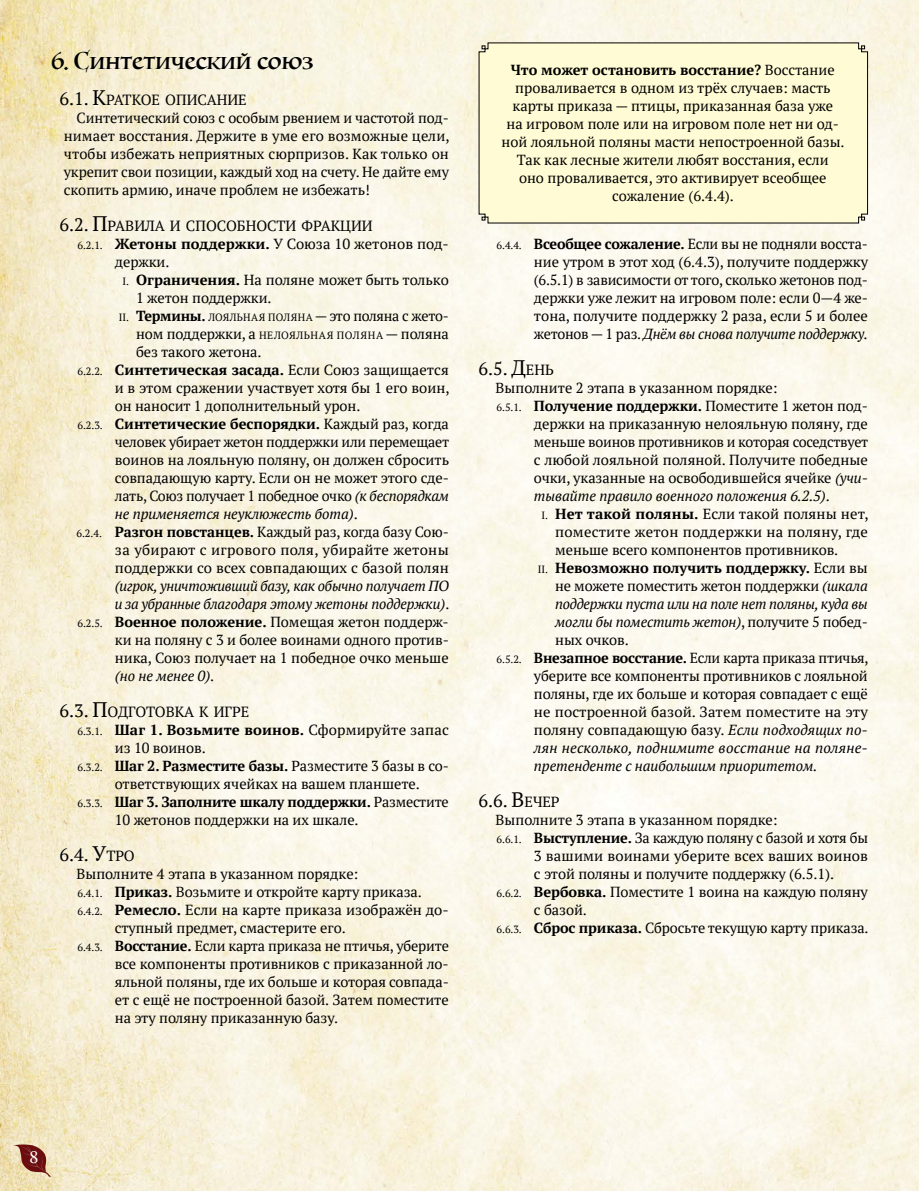
<style>
.page{position:relative;width:919px;height:1191px;background:#fff}
.page>*{position:absolute;margin:0;border:0;box-sizing:border-box;transform-origin:0 0}
.t1{font:24px "Luminari";color:#000}
.t2{font:18px "PT Serif";color:#000}
.t3{font:16.5px "Baskerville Ten Pro";color:#fff}
.t4{font:14.7px "PT Serif";color:#000}
.t5{font:14.55px/18px "PT Serif";letter-spacing:-.005em;color:#000;text-align:justify}
.t6{font:italic 14.55px "PT Serif";letter-spacing:-.005em;color:#000}
.t7{font:700 14.55px "PT Serif";letter-spacing:-.005em;color:#000}
.t8{font:14.55px "PT Serif";letter-spacing:.02em;color:#000}
.t9{font:14.55px "PT Serif";letter-spacing:.015em;color:#000}
.s1{font-size:18px}
.s2{font-size:21px}
.s3{font-size:10.5px}
.s4{font-weight:700}
.s5{font-weight:400;font-size:10.5px}
.s6{font-weight:400}
.s7{font-style:italic}
.s8{font-style:normal}
.s9{font-size:14.7px}
</style>
<div class="page">
<img style="left:0;top:0;width:918px;height:1191px">
<svg style="left:13px;top:1144px;width:38px;height:33px"></svg>
<div style="left:478px;top:42px;width:390px;height:182px;background:#fffcd5"></div>
<h1 class="t1" style="left:51px;top:40px;width:264px">6. Синтетический союз</h1>
<p class="t4" style="left:60px;top:90px;width:189px"><span class="s1">6.1.</span> <span class="s2">К</span>раткое описание</p>
<p class="t5" style="left:64px;top:109px;width:387px;text-indent:13px">Синтетический союз с особым рвением и частотой под&shy;нимает восстания. Держите в уме его возможные цели, чтобы избежать неприятных сюрпризов. Как только он укрепит свои позиции, каждый ход на счету. Не дайте ему скопить армию, иначе проблем не избежать!</p>
<p class="t4" style="left:60px;top:216px;width:315px"><span class="s1">6.2.</span> <span class="s2">П</span>равила и способности фракции</p>
<p class="t5" style="left:77px;top:235px;width:373px"><span class="s3">6.2.1.</span> <span class="s4">Жетоны поддержки.</span> У Союза 10 жетонов под-</p>
<p class="t5" style="left:115px;top:253px;width:56px">держки.</p>
<p class="t5" style="left:122px;top:271px;width:328px"><span class="s3">I.</span> <span class="s4">Ограничения.</span> На поляне может быть только</p>
<p class="t5" style="left:136px;top:289px;width:137px">1 жетон поддержки.</p>
<p class="t5" style="left:119px;top:307px;width:331px"><span class="s3">II.</span> <span class="s4">Термины.</span> <span class="s3">лояльная поляна</span> —это поляна с жето-</p>
<p class="t5" style="left:136px;top:325px;width:314px">ном поддержки, а <span class="s3">нелояльная поляна</span> — поляна</p>
<p class="t5" style="left:136px;top:343px;width:127px">без такого жетона.</p>
<p class="t7" style="left:77px;top:360px;width:373px"><span class="s5">6.2.2.</span> Синтетическая засада. <span class="s6">Если Союз защищается</span></p>
<p class="t5" style="left:115px;top:379px;width:336px">и в этом сражении участвует хотя бы 1 его воин,</p>
<p class="t5" style="left:115px;top:397px;width:247px">он наносит 1 дополнительный урон.</p>
<p class="t7" style="left:77px;top:414px;width:373px"><span class="s5">6.2.3.</span> Синтетические беспорядки. <span class="s6">Каждый раз, когда</span></p>
<p class="t5" style="left:115px;top:433px;width:336px">человек убирает жетон поддержки или перемещает</p>
<p class="t5" style="left:115px;top:451px;width:336px">воинов на лояльную поляну, он должен сбросить</p>
<p class="t5" style="left:115px;top:469px;width:335px">совпадающую карту. Если он не может этого сде-</p>
<p class="t5" style="left:115px;top:487px;width:335px">лать, Союз получает 1 победное очко <span class="s7">(к беспорядкам</span></p>
<p class="t6" style="left:115px;top:505px;width:244px">не применяется неуклюжесть бота)<span class="s8">.</span></p>
<p class="t5" style="left:76px;top:523px;width:372px"><span class="s3">6.2.4.</span> <span class="s4">Разгон повстанцев.</span> Каждый раз, когда базу Сою-</p>
<p class="t8" style="left:115px;top:540px;width:335px">за убирают с игрового поля, убирайте жетоны</p>
<p class="t5" style="left:115px;top:559px;width:335px">поддержки со всех совпадающих с базой полян</p>
<p class="t6" style="left:115px;top:577px;width:335px">(игрок, уничтоживший базу, как обычно получает ПО</p>
<p class="t6" style="left:115px;top:595px;width:336px">и за убранные благодаря этому жетоны поддержки)<span class="s8">.</span></p>
<p class="t5" style="left:77px;top:613px;width:373px"><span class="s3">6.2.5.</span> <span class="s4">Военное положение.</span> Помещая жетон поддерж-</p>
<p class="t5" style="left:115px;top:631px;width:335px">ки на поляну с 3 и более воинами одного против-</p>
<p class="t5" style="left:115px;top:649px;width:335px">ника, Союз получает на 1 победное очко меньше</p>
<p class="t6" style="left:115px;top:667px;width:101px">(но не менее 0)<span class="s8">.</span></p>
<p class="t4" style="left:60px;top:702px;width:191px"><span class="s1">6.3.</span> <span class="s2">П</span>одготовка к игре</p>
<p class="t7" style="left:77px;top:720px;width:373px"><span class="s5">6.3.1.</span> Шаг 1. Возьмите воинов. <span class="s6">Сформируйте запас</span></p>
<p class="t5" style="left:115px;top:739px;width:92px">из 10 воинов.</p>
<p class="t7" style="left:77px;top:756px;width:373px"><span class="s5">6.3.2.</span> Шаг 2. Разместите базы. <span class="s6">Разместите 3 базы в со-</span></p>
<p class="t5" style="left:115px;top:775px;width:306px">ответствующих ячейках на вашем планшете.</p>
<p class="t7" style="left:77px;top:792px;width:373px"><span class="s5">6.3.3.</span> Шаг 3. Заполните шкалу поддержки. <span class="s6">Разместите</span></p>
<p class="t5" style="left:115px;top:811px;width:245px">10 жетонов поддержки на их шкале.</p>
<p class="t2" style="left:60px;top:843px;width:77px">6.4. <span class="s2">У</span><span class="s9">тро</span></p>
<p class="t5" style="left:77px;top:865px;width:283px">Выполните 4 этапа в указанном порядке:</p>
<p class="t5" style="left:77px;top:883px;width:346px"><span class="s3">6.4.1.</span> <span class="s4">Приказ.</span> Возьмите и откройте карту приказа.</p>
<p class="t5" style="left:77px;top:901px;width:373px"><span class="s3">6.4.2.</span> <span class="s4">Ремесло.</span> Если на карте приказа изображён до-</p>
<p class="t5" style="left:115px;top:919px;width:232px">ступный предмет, смастерите его.</p>
<p class="t5" style="left:77px;top:937px;width:373px"><span class="s3">6.4.3.</span> <span class="s4">Восстание.</span> Если карта приказа не птичья, уберите</p>
<p class="t5" style="left:115px;top:955px;width:335px">все компоненты противников с приказанной ло-</p>
<p class="t5" style="left:115px;top:973px;width:335px">яльной поляны, где их больше и которая совпада-</p>
<p class="t5" style="left:115px;top:991px;width:335px">ет с ещё не построенной базой. Затем поместите</p>
<p class="t5" style="left:115px;top:1009px;width:225px">на эту поляну приказанную базу.</p>
<p class="t5" style="left:501px;top:61px;width:344px;text-align:center"><span class="s4">Что может остановить восстание?</span> Восстание проваливается в одном из трёх случаев: масть карты приказа — птицы, приказанная база уже<br>на игровом поле или на игровом поле нет ни од&shy;ной лояльной поляны масти непостроенной базы.<br>Так как лесные жители любят восстания, если<br>оно проваливается, это активирует всеобщее сожаление (6.4.4).</p>
<p class="t5" style="left:534px;top:235px;width:335px;text-indent:-37px"><span class="s3">6.4.4.</span> <span class="s4">Всеобщее сожаление.</span> Если вы не подняли восста&shy;ние утром в этот ход (6.4.3), получите поддержку (6.5.1) в зависимости от того, сколько жетонов под&shy;держки уже лежит на игровом поле: если 0—4 же&shy;тона, получите поддержку 2 раза, если 5 и более жетонов — 1 раз. <span class="s7">Днём вы снова получите поддержку.</span></p>
<p class="t2" style="left:478px;top:357px;width:77px">6.5. <span class="s2">Д</span><span class="s9">ень</span></p>
<p class="t5" style="left:495px;top:379px;width:283px">Выполните 2 этапа в указанном порядке:</p>
<p class="t7" style="left:496px;top:396px;width:373px"><span class="s5">6.5.1.</span> Получение поддержки. <span class="s6">Поместите 1 жетон под-</span></p>
<p class="t5" style="left:534px;top:415px;width:335px">держки на приказанную нелояльную поляну, где</p>
<p class="t5" style="left:534px;top:433px;width:336px">меньше воинов противников и которая соседствует</p>
<p class="t5" style="left:534px;top:451px;width:335px">с любой лояльной поляной. Получите победные</p>
<p class="t5" style="left:534px;top:469px;width:335px">очки, указанные на освободившейся ячейке <span class="s7">(учи-</span></p>
<p class="t6" style="left:534px;top:487px;width:297px">тывайте правило военного положения 6.2.5)<span class="s8">.</span></p>
<p class="t5" style="left:541px;top:505px;width:328px"><span class="s3">I.</span> <span class="s4">Нет такой поляны.</span> Если такой поляны нет,</p>
<p class="t9" style="left:555px;top:522px;width:314px">поместите жетон поддержки на поляну, где</p>
<p class="t5" style="left:555px;top:541px;width:284px">меньше всего компонентов противников.</p>
<p class="t7" style="left:538px;top:558px;width:331px"><span class="s5">II.</span> Невозможно получить поддержку. <span class="s6">Если вы</span></p>
<p class="t5" style="left:555px;top:577px;width:314px">не можете поместить жетон поддержки <span class="s7">(шкала</span></p>
<p class="t6" style="left:555px;top:595px;width:314px">поддержки пуста или на поле нет поляны, куда вы</p>
<p class="t6" style="left:555px;top:613px;width:312px">могли бы поместить жетон)<span class="s8">, получите 5 побед-</span></p>
<p class="t5" style="left:555px;top:631px;width:75px">ных очков.</p>
<p class="t5" style="left:496px;top:649px;width:373px"><span class="s3">6.5.2.</span> <span class="s4">Внезапное восстание.</span> Если карта приказа птичья,</p>
<p class="t5" style="left:534px;top:667px;width:335px">уберите все компоненты противников с лояльной</p>
<p class="t5" style="left:534px;top:685px;width:335px">поляны, где их больше и которая совпадает с ещё</p>
<p class="t5" style="left:534px;top:703px;width:335px">не построенной базой. Затем поместите на эту</p>
<p class="t5" style="left:534px;top:721px;width:335px">поляну совпадающую базу. <span class="s7">Если подходящих по-</span></p>
<p class="t6" style="left:534px;top:739px;width:335px">лян несколько, поднимите восстание на поляне-</p>
<p class="t6" style="left:534px;top:757px;width:285px">претенденте с наибольшим приоритетом.</p>
<p class="t2" style="left:478px;top:789px;width:82px">6.6. <span class="s2">В</span><span class="s9">ечер</span></p>
<p class="t5" style="left:495px;top:811px;width:283px">Выполните 3 этапа в указанном порядке:</p>
<p class="t5" style="left:496px;top:829px;width:373px"><span class="s3">6.6.1.</span> <span class="s4">Выступление.</span> За каждую поляну с базой и хотя бы</p>
<p class="t5" style="left:534px;top:847px;width:335px">3 вашими воинами уберите всех ваших воинов</p>
<p class="t5" style="left:534px;top:865px;width:302px">с этой поляны и получите поддержку (6.5.1).</p>
<p class="t5" style="left:496px;top:883px;width:373px"><span class="s3">6.6.2.</span> <span class="s4">Вербовка.</span> Поместите 1 воина на каждую поляну</p>
<p class="t5" style="left:534px;top:901px;width:54px">с базой.</p>
<p class="t5" style="left:496px;top:919px;width:373px"><span class="s3">6.6.3.</span> <span class="s4">Сброс приказа.</span> Сбросьте текущую карту приказа.</p>
<p class="t3" style="left:29px;top:1147px;width:11px">8</p>
</div>
